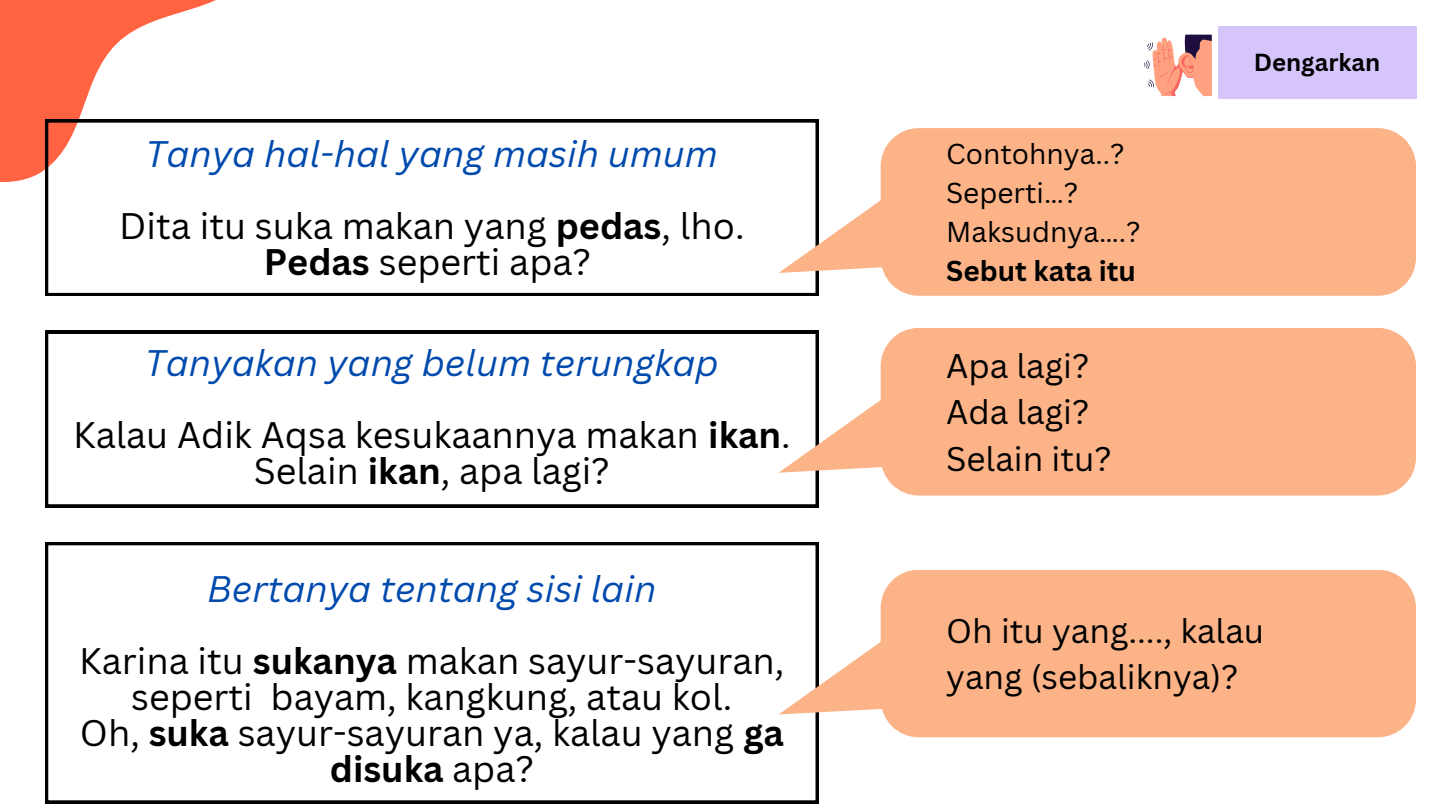
<style>
.page{position:relative;width:1440px;height:810px;background:#fff}
.page>*{position:absolute;margin:0;border:0;box-sizing:border-box;transform-origin:0 0}
.t1{font:36px/36px "Canva Sans";color:#000;text-align:center}
.t2{font:italic 36px "Canva Sans";color:#004aad}
.t3{font:33.3px/46.3px "Canva Sans";color:#000}
.t4{font:28px "Canva Sans";color:#000}
.t5{font:700 28px "Canva Sans";color:#000}
.t6{font:700 24px "Canva Sans";color:#000}
.s1{font-weight:700}
</style>
<div class="page">
<svg style="left:0;top:0;width:319px;height:183px"></svg>
<div style="left:1218px;top:26px;width:198px;height:72px;background:#d5c5fa"></div>
<svg style="left:1144px;top:35px;width:68px;height:61px"></svg>
<svg style="left:45px;top:120px;width:773px;height:176px"></svg>
<svg style="left:45px;top:331px;width:773px;height:176px"></svg>
<svg style="left:45px;top:542px;width:774px;height:261px"></svg>
<svg style="left:779px;top:197px;width:102px;height:76px"></svg>
<div style="left:881px;top:128px;width:535px;height:168px;background:#fbb387"></div>
<svg style="left:779px;top:397px;width:102px;height:76px"></svg>
<div style="left:881px;top:328px;width:535px;height:168px;background:#fbb387"></div>
<svg style="left:779px;top:639px;width:102px;height:76px"></svg>
<div style="left:881px;top:570px;width:535px;height:167px;background:#fbb387"></div>
<p class="t2" style="left:145px;top:128px;width:574px">Tanya hal-hal yang masih umum</p>
<p class="t1" style="left:119px;top:207px;width:627px">Dita itu suka makan yang <span class="s1">pedas</span>, lho.</p>
<p class="t1" style="left:264px;top:243px;width:329px"><span class="s1">Pedas</span> seperti apa?</p>
<p class="t2" style="left:145px;top:337px;width:575px">Tanyakan yang belum terungkap</p>
<p class="t1" style="left:73px;top:416px;width:719px">Kalau Adik Aqsa kesukaannya makan <span class="s1">ikan</span>.</p>
<p class="t1" style="left:254px;top:452px;width:358px">Selain <span class="s1">ikan</span>, apa lagi?</p>
<p class="t2" style="left:207px;top:564px;width:451px">Bertanya tentang sisi lain</p>
<p class="t1" style="left:79px;top:642px;width:707px">Karina itu <span class="s1">sukanya</span> makan sayur-sayuran, seperti bayam, kangkung, atau kol.</p>
<p class="t1" style="left:80px;top:714px;width:706px">Oh, <span class="s1">suka</span> sayur-sayuran ya, kalau yang <span class="s1">ga disuka</span> apa?</p>
<p class="t4" style="left:946px;top:134px;width:180px">Contohnya..?</p>
<p class="t4" style="left:946px;top:173px;width:134px">Seperti…?</p>
<p class="t4" style="left:946px;top:212px;width:196px">Maksudnya….?</p>
<p class="t5" style="left:946px;top:251px;width:191px">Sebut kata itu</p>
<p class="t3" style="left:946px;top:342px;width:145px">Apa lagi?</p>
<p class="t3" style="left:946px;top:388px;width:145px">Ada lagi?</p>
<p class="t3" style="left:946px;top:434px;width:167px">Selain itu?</p>
<p class="t6" style="left:1254px;top:45px;width:128px">Dengarkan</p>
<p class="t3" style="left:946px;top:607px;width:320px">Oh itu yang...., kalau yang (sebaliknya)?</p>
</div>
